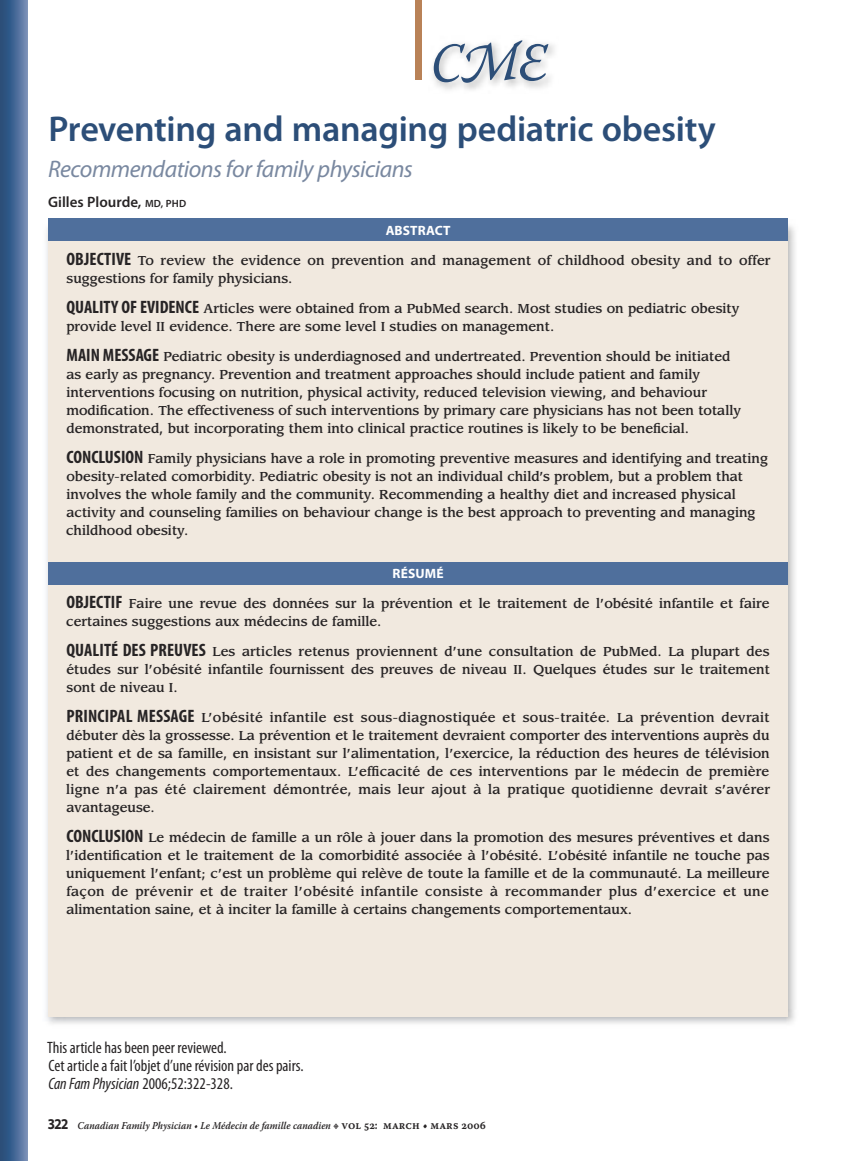
<style>
.page{position:relative;width:851px;height:1161px;background:#fff}
.page>*{position:absolute;margin:0;border:0;box-sizing:border-box;transform-origin:0 0}
.t1{font:italic 52.5px "Warnock Pro";color:#2c4e78}
.t2{font:600 36px "Myriad Pro";letter-spacing:-.01em;color:#2c4e78}
.t3{font:italic 24px "Myriad Pro";letter-spacing:-.02em;color:#7988a0}
.t4{font:condensed 16.5px/18px "Myriad Pro";color:#272425}
.t5{font:600 15px "Myriad Pro";color:#272425}
.t6{font:700 13.5px "Myriad Pro";letter-spacing:.005em;color:#fff}
.t7{font:500 12.75px/18px "Leawood";color:#272425}
.t8{font:italic 600 10.5px "Warnock Pro";color:#272425;scale:.9 1}
.s1{font-size:10.5px}
.s2{font-family:"Myriad Pro";font-weight:700;font-stretch:condensed;font-size:18px}
.s3{font-style:italic}
.s4{font-family:"Myriad Pro";font-weight:700;font-style:normal;font-size:15px}
.s5{font-family:"Warnock Pro Capt";font-weight:400;font-style:normal;font-size:12px}
.s6{font-family:"Warnock Pro Semibold Capt";font-weight:400;font-style:normal;font-size:12px}
</style>
<div class="page">
<svg style="left:0;top:0;width:27px;height:1161px;background:#456793"></svg>
<div style="left:415px;top:0;width:7px;height:80px;background:#b98257"></div>
<div style="left:48px;top:225px;width:740px;height:792px;background:#f1e9df"></div>
<div style="left:48px;top:219px;width:740px;height:22px;background:#4f6f9c"></div>
<div style="left:48px;top:562px;width:740px;height:22px;background:#4f6f9c"></div>
<h1 class="t1" style="left:430px;top:31px;width:118px">CME</h1>
<h2 class="t2" style="left:48px;top:109px;width:669px">Preventing and managing pediatric obesity</h2>
<h3 class="t3" style="left:48px;top:156px;width:366px">Recommendations for family physicians</h3>
<p class="t5" style="left:48px;top:194px;width:139px">Gilles Plourde, <span class="s1">MD, PHD</span></p>
<p class="t6" style="left:386px;top:223px;width:66px">ABSTRACT</p>
<p class="t7" style="left:66px;top:252px;width:705px"><span class="s2">OBJECTIVE</span> To review the evidence on prevention and management of childhood obesity and to offer suggestions for family physicians.</p>
<p class="t7" style="left:66px;top:300px;width:674px"><span class="s2">QUALITY OF EVIDENCE</span> Articles were obtained from a PubMed search. Most studies on pediatric obesity provide level II evidence. There are some level I studies on management.</p>
<p class="t7" style="left:66px;top:348px;width:676px"><span class="s2">MAIN MESSAGE</span> Pediatric obesity is underdiagnosed and undertreated. Prevention should be initiated as early as pregnancy. Prevention and treatment approaches should include patient and family interventions focusing on nutrition, physical activity, reduced television viewing, and behaviour modification. The effectiveness of such interventions by primary care physicians has not been totally demonstrated, but incorporating them into clinical practice routines is likely to be beneficial.</p>
<p class="t7" style="left:66px;top:450px;width:703px"><span class="s2">CONCLUSION</span> Family physicians have a role in promoting preventive measures and identifying and treating obesity-related comorbidity. Pediatric obesity is not an individual child’s problem, but a problem that involves the whole family and the community. Recommending a healthy diet and increased physical activity and counseling families on behaviour change is the best approach to preventing and managing childhood obesity.</p>
<p class="t6" style="left:392px;top:566px;width:53px">RÉSUMÉ</p>
<p class="t7" style="left:66px;top:595px;width:704px"><span class="s2">OBJECTIF</span> Faire une revue des données sur la prévention et le traitement de l’obésité infantile et faire certaines suggestions aux médecins de famille.</p>
<p class="t7" style="left:66px;top:643px;width:705px;text-align:justify"><span class="s2">QUALITÉ DES PREUVES</span> Les articles retenus proviennent d’une consultation de PubMed. La plupart des études sur l’obésité infantile fournissent des preuves de niveau II. Quelques études sur le traitement sont de niveau I.</p>
<p class="t7" style="left:66px;top:709px;width:705px;text-align:justify"><span class="s2">PRINCIPAL MESSAGE</span> L’obésité infantile est sous-diagnostiquée et sous-traitée. La prévention devrait débuter dès la grossesse. La prévention et le traitement devraient comporter des interventions auprès du patient et de sa famille, en insistant sur l’alimentation, l’exercice, la réduction des heures de télévision et des changements comportementaux. L’efficacité de ces interventions par le médecin de première ligne n’a pas été clairement démontrée, mais leur ajout à la pratique quotidienne devrait s’avérer avantageuse.</p>
<p class="t7" style="left:66px;top:829px;width:705px;text-align:justify"><span class="s2">CONCLUSION</span> Le médecin de famille a un rôle à jouer dans la promotion des mesures préventives et dans l’identification et le traitement de la comorbidité associée à l’obésité. L’obésité infantile ne touche pas uniquement l’enfant; c’est un problème qui relève de toute la famille et de la communauté. La meilleure façon de prévenir et de traiter l’obésité infantile consiste à recommander plus d’exercice et une alimentation saine, et à inciter la famille à certains changements comportementaux.</p>
<p class="t4" style="left:47px;top:1039px;width:258px">This article has been peer reviewed.<br>Cet article a fait l’objet d’une révision par des pairs.<br><span class="s3">Can Fam Physician</span> 2006;52:322-328.</p>
<p class="t8" style="left:48px;top:1119px;width:488px"><span class="s4">322</span> Canadian Family Physician • Le Médecin de famille canadien <span class="s5">d</span> <span class="s6">VOL 52: MARCH • MARS 2006</span></p>
</div>
